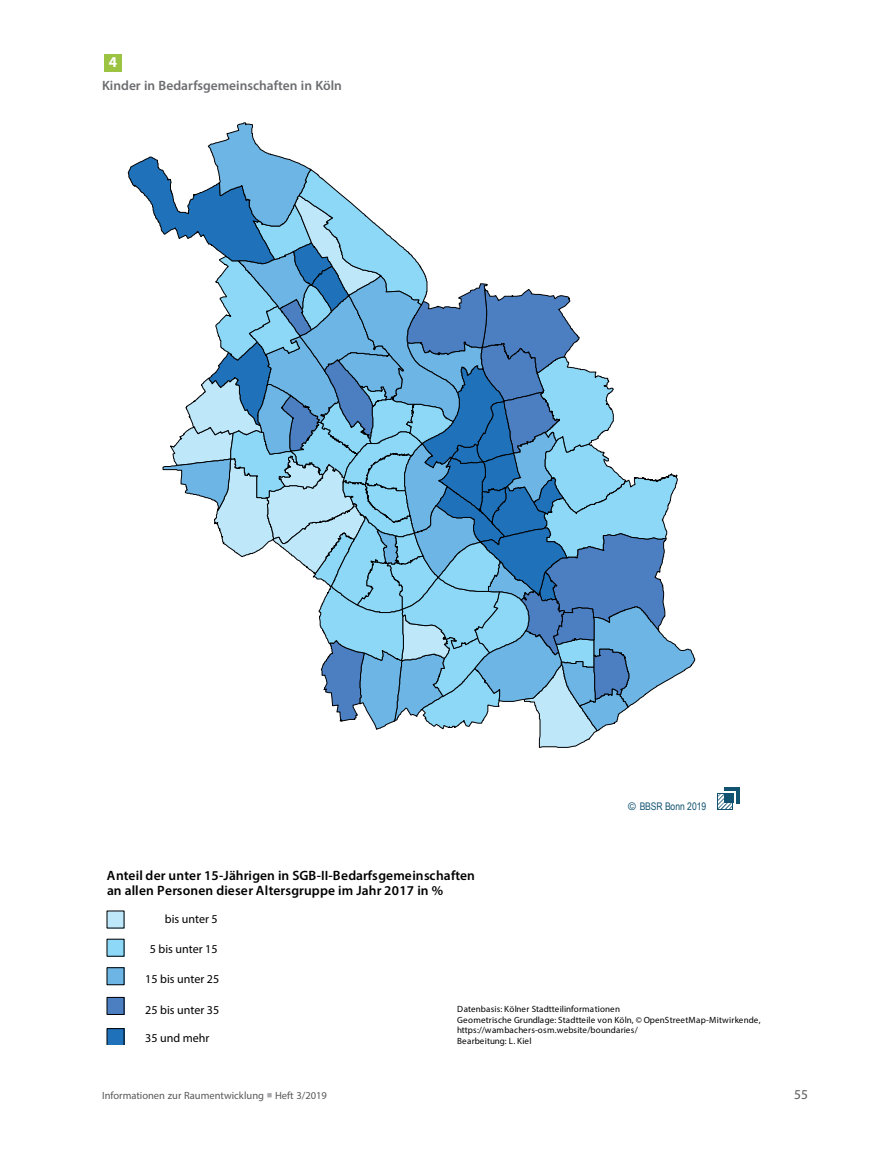
<style>
.page{position:relative;width:893px;height:1170px;background:#fff}
.page>*{position:absolute;margin:0;border:0;box-sizing:border-box;transform-origin:0 0}
.t1{font:700 15px "Myriad Pro";color:#fff}
.t2{font:600 13.5px/15px "Myriad Pro";color:#000001}
.t3{font:600 13.5px "Myriad Pro";color:#6c6d70}
.t4{font:13.5px "Myriad Pro";color:#57585a}
.t5{font:12px "Myriad Pro";color:#000001}
.t6{font:10.5px "Myriad Pro";color:#57585a}
.t7{font:10.5px "Arial Narrow";color:#105270}
.t8{font:9px/10.5px "Myriad Pro";color:#000001}
.s1{font-family:"Arial"}
.s2{color:#a8a9ad}
</style>
<div class="page">
<div style="left:105px;top:54px;width:17px;height:17px;background:#9dc342"></div>
<svg style="left:127px;top:122px;width:568px;height:626px"></svg>
<div style="left:107px;top:910px;width:17px;height:17px;background:#bee7fa"></div>
<div style="left:107px;top:939px;width:17px;height:17px;background:#8dd7f7"></div>
<div style="left:107px;top:967px;width:17px;height:17px;background:#6db5e4"></div>
<div style="left:107px;top:967px;width:17px;height:18px;border:1px solid #000001"></div>
<div style="left:107px;top:997px;width:17px;height:17px;background:#4b7fc1"></div>
<svg style="left:107px;top:1028px;width:17px;height:16px"></svg>
<hr style="left:724px;top:787px;width:16px;height:4px;background:#105270">
<hr style="left:736px;top:787px;width:4px;height:16px;background:#105270">
<svg style="left:717px;top:793px;width:17px;height:16px"></svg>
<p class="t1" style="left:109px;top:53px;width:10px">4</p>
<p class="t3" style="left:102px;top:77px;width:241px">Kinder in Bedarfsgemeinschaften in Köln</p>
<p class="t2" style="left:107px;top:867px;width:369px">Anteil der unter 15-Jährigen in SGB-II-Bedarfsgemeinschaften an allen Personen dieser Altersgruppe im Jahr 2017 in %</p>
<p class="t7" style="left:628px;top:798px;width:80px"><span class="s1">©</span> BBSR Bonn 2019</p>
<p class="t5" style="left:165px;top:911px;width:54px">bis unter 5</p>
<p class="t5" style="left:150px;top:941px;width:69px">5 bis unter 15</p>
<p class="t5" style="left:145px;top:971px;width:75px">15 bis unter 25</p>
<p class="t5" style="left:145px;top:1002px;width:75px">25 bis unter 35</p>
<p class="t5" style="left:145px;top:1030px;width:66px">35 und mehr</p>
<p class="t8" style="left:457px;top:1003px;width:305px">Datenbasis: Kölner Stadtteilinformationen<br>Geometrische Grundlage: Stadtteile von Köln, © OpenStreetMap-Mitwirkende, https://wambachers-osm.website/boundaries/<br>Bearbeitung: L. Kiel</p>
<p class="t6" style="left:102px;top:1088px;width:226px">Informationen zur Raumentwicklung <span class="s2">■</span> Heft 3/2019</p>
<h2 class="t4" style="left:794px;top:1085px;width:15px">55</h2>
</div>
